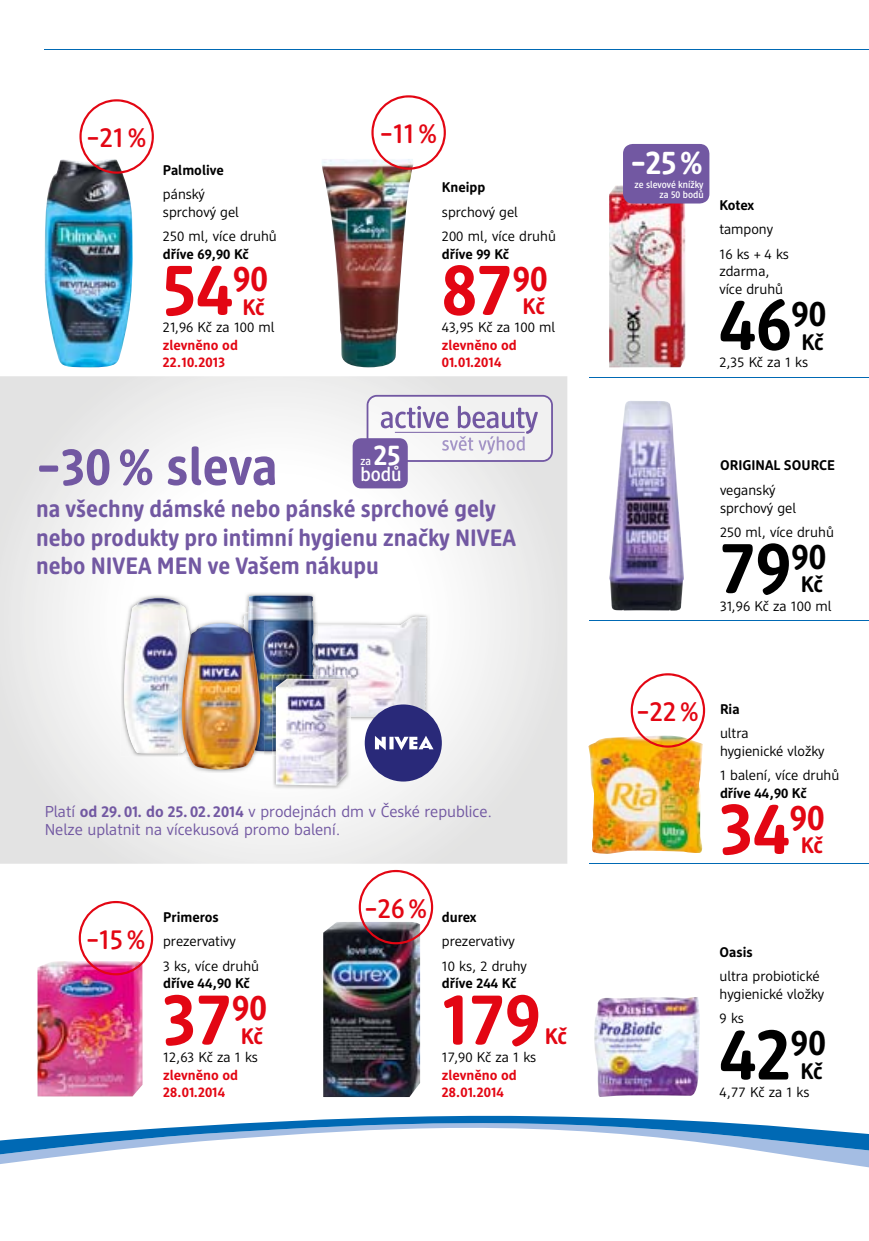
<style>
.page{position:relative;width:869px;height:1241px;background:#fff}
.page>*{position:absolute;margin:0;border:0;box-sizing:border-box;transform-origin:0 0}
.t1{font:700 72.8px "DM Brand";color:#e30613}
.t2{font:700 72.8px "DM Brand";color:#000}
.t3{font:700 52.5px "DM Brand";color:#7258a2}
.t4{font:700 33.07px "DM Brand";color:#fff}
.t5{font:700 28.7px "DM Brand";color:#fff}
.t6{font:500 27.65px "DM Brand";color:#e30613}
.t7{font:700 23.62px/28.3px "DM Brand";color:#7258a2}
.t8{font:700 22.4px "DM Brand";letter-spacing:-.02em;color:#e30613}
.t9{font:700 22.4px "DM Brand";color:#000}
.t10{font:500 19.43px "DM Brand";color:#fff}
.t11{font:15.75px/17.5px "DM Support";color:#7258a2}
.t12{font:14px/17.5px "DM Support";color:#000}
.t13{font:700 14px "DM Support";color:#000}
.t14{font:700 14px/17.5px "DM Support";color:#e30613}
.t15{font:500 11.55px "DM Brand";color:#fff}
.t16{font:500 9.8px/10.5px "DM Brand";color:#fff;text-align:right}
.s1{font-weight:700}
</style>
<div class="page">
<svg style="left:0;top:1155px;width:868px;height:12px"></svg>
<svg style="left:0;top:1115px;width:868px;height:40px"></svg>
<hr style="left:45px;top:49px;width:823px;height:1px;background:#0069b4">
<hr style="left:45px;top:863px;width:823px;height:1px;background:#0069b4">
<hr style="left:45px;top:377px;width:823px;height:1px;background:#0069b4">
<hr style="left:45px;top:620px;width:823px;height:1px;background:#0069b4">
<div style="left:0;top:360px;width:588px;height:521px;background:#fff"></div>
<img style="left:609px;top:401px;width:74px;height:209px">
<img style="left:323px;top:922px;width:97px;height:174px">
<svg style="left:358px;top:869px;width:75px;height:75px"></svg>
<img style="left:37px;top:961px;width:105px;height:135px">
<svg style="left:79px;top:901px;width:74px;height:74px"></svg>
<img style="left:322px;top:159px;width:90px;height:208px">
<svg style="left:371px;top:95px;width:74px;height:75px"></svg>
<img style="left:44px;top:159px;width:89px;height:209px">
<svg style="left:79px;top:99px;width:75px;height:75px"></svg>
<img style="left:594px;top:997px;width:105px;height:99px">
<img style="left:609px;top:185px;width:76px;height:182px">
<div style="left:622px;top:144px;width:87px;height:59px;background:#7258a2;border-radius:10px"></div>
<svg style="left:0;top:376px;width:567px;height:487px"></svg>
<svg style="left:366px;top:395px;width:186px;height:67px"></svg>
<div style="left:352px;top:438px;width:55px;height:50px;background:#7258a2;border-radius:9px"></div>
<img style="left:239px;top:612px;width:191px;height:115px">
<img style="left:243px;top:615px;width:182px;height:108px">
<img style="left:121px;top:594px;width:78px;height:162px">
<img style="left:124px;top:597px;width:63px;height:156px">
<img style="left:245px;top:592px;width:73px;height:163px">
<img style="left:245px;top:612px;width:73px;height:3px">
<img style="left:245px;top:615px;width:73px;height:60px">
<img style="left:248px;top:595px;width:65px;height:156px">
<img style="left:178px;top:620px;width:86px;height:152px">
<img style="left:242px;top:620px;width:6px;height:3px">
<img style="left:178px;top:620px;width:17px;height:133px">
<img style="left:260px;top:751px;width:4px;height:4px">
<img style="left:248px;top:620px;width:16px;height:131px">
<img style="left:181px;top:623px;width:79px;height:146px">
<img style="left:272px;top:727px;width:78px;height:62px">
<img style="left:318px;top:675px;width:32px;height:52px">
<img style="left:272px;top:751px;width:4px;height:4px">
<img style="left:314px;top:675px;width:4px;height:3px">
<img style="left:272px;top:675px;width:42px;height:76px">
<img style="left:276px;top:678px;width:70px;height:107px">
<div style="left:364px;top:704px;width:77px;height:77px;background:#292979;border-radius:50%"></div>
<svg style="left:375px;top:736px;width:58px;height:14px"></svg>
<img style="left:588px;top:737px;width:115px;height:116px">
<svg style="left:630px;top:673px;width:74px;height:74px"></svg>
<h3 class="t6" style="left:87px;top:120px;width:62px">–21 %</h3>
<h3 class="t6" style="left:379px;top:116px;width:59px">–11 %</h3>
<p class="t13" style="left:163px;top:161px;width:62px">Palmolive</p>
<p class="t12" style="left:163px;top:185px;width:77px">pánský sprchový gel</p>
<p class="t12" style="left:163px;top:227px;width:115px">250 ml, více druhů</p>
<p class="t13" style="left:163px;top:245px;width:87px">dříve 69,90 Kč</p>
<h1 class="t1" style="left:163px;top:243px;width:106px">54<sup>90</sup></h1>
<p class="t12" style="left:163px;top:318px;width:113px">21,96 Kč za 100 ml</p>
<p class="t14" style="left:163px;top:336px;width:76px">zlevněno od<br>22.10.2013</p>
<p class="t13" style="left:441px;top:178px;width:45px">Kneipp</p>
<p class="t12" style="left:441px;top:199px;width:115px;line-height:24.5px">sprchový gel<br>200 ml, více druhů</p>
<p class="t13" style="left:441px;top:245px;width:69px">dříve 99 Kč</p>
<h1 class="t1" style="left:441px;top:243px;width:107px">87<sup>90</sup></h1>
<p class="t12" style="left:441px;top:318px;width:115px">43,95 Kč za 100 ml</p>
<p class="t14" style="left:441px;top:336px;width:76px">zlevněno od<br>01.01.2014</p>
<h3 class="t8" style="left:242px;top:293px;width:24px">Kč</h3>
<h3 class="t8" style="left:522px;top:292px;width:24px">Kč</h3>
<h3 class="t5" style="left:374px;top:436px;width:28px">25</h3>
<h3 class="t10" style="left:360px;top:462px;width:43px">bodů</h3>
<h2 class="t3" style="left:36px;top:433px;width:243px">–30 % sleva</h2>
<h3 class="t7" style="left:36px;top:494px;width:481px">na všechny dámské nebo pánské sprchové gely nebo produkty pro intimní hygienu značky NIVEA nebo NIVEA MEN ve Vašem nákupu</h3>
<p class="t15" style="left:360px;top:453px;width:12px">za</p>
<p class="t11" style="left:45px;top:802px;width:449px">Platí <span class="s1">od 29.01. do 25.02. 2014</span> v prodejnách dm v České republice.<br>Nelze uplatnit na vícekusová promo balení.</p>
<h3 class="t6" style="left:86px;top:921px;width:61px">–15 %</h3>
<h3 class="t6" style="left:364px;top:890px;width:64px">–26 %</h3>
<p class="t13" style="left:163px;top:908px;width:57px">Primeros</p>
<p class="t12" style="left:163px;top:928px;width:97px;line-height:24.5px">prezervativy<br>3 ks, více druhů</p>
<p class="t13" style="left:163px;top:974px;width:88px">dříve 44,90 Kč</p>
<h1 class="t1" style="left:163px;top:973px;width:105px">37<sup>90</sup></h1>
<p class="t12" style="left:163px;top:1047px;width:96px">12,63 Kč za 1 ks</p>
<p class="t14" style="left:163px;top:1065px;width:76px">zlevněno od<br>28.01.2014</p>
<p class="t13" style="left:441px;top:908px;width:36px">durex</p>
<p class="t12" style="left:441px;top:928px;width:86px;line-height:24.5px">prezervativy<br>10 ks, 2 druhy</p>
<p class="t13" style="left:441px;top:974px;width:76px">dříve 244 Kč</p>
<h1 class="t1" style="left:441px;top:973px;width:100px">179</h1>
<p class="t12" style="left:441px;top:1047px;width:96px">17,90 Kč za 1 ks</p>
<p class="t14" style="left:441px;top:1065px;width:76px">zlevněno od<br>28.01.2014</p>
<h3 class="t8" style="left:240px;top:1022px;width:24px">Kč</h3>
<h3 class="t8" style="left:544px;top:1022px;width:24px">Kč</h3>
<h3 class="t4" style="left:630px;top:142px;width:74px">–25 %</h3>
<p class="t16" style="left:634px;top:179px;width:70px">ze slevové knížky za 50 bodů</p>
<p class="t13" style="left:719px;top:196px;width:36px">Kotex</p>
<p class="t12" style="left:719px;top:217px;width:71px;line-height:24.5px">tampony<br>16 ks + 4 ks</p>
<p class="t12" style="left:719px;top:262px;width:65px">zdarma, více druhů</p>
<h1 class="t2" style="left:719px;top:278px;width:109px">46<sup>90</sup></h1>
<p class="t12" style="left:719px;top:353px;width:90px">2,35 Kč za 1 ks</p>
<h3 class="t9" style="left:801px;top:328px;width:24px">Kč</h3>
<p class="t13" style="left:719px;top:456px;width:116px">ORIGINAL SOURCE</p>
<p class="t12" style="left:719px;top:481px;width:77px">veganský sprchový gel</p>
<p class="t12" style="left:719px;top:523px;width:115px">250 ml, více druhů</p>
<h1 class="t2" style="left:719px;top:521px;width:108px">79<sup>90</sup></h1>
<p class="t12" style="left:719px;top:596px;width:113px">31,96 Kč za 100 ml</p>
<h3 class="t9" style="left:800px;top:569px;width:24px">Kč</h3>
<h3 class="t6" style="left:636px;top:693px;width:64px">–22 %</h3>
<p class="t13" style="left:719px;top:700px;width:21px">Ria</p>
<p class="t12" style="left:719px;top:724px;width:106px">ultra<br>hygienické vložky</p>
<p class="t12" style="left:719px;top:766px;width:121px">1 balení, více druhů</p>
<p class="t13" style="left:719px;top:784px;width:88px">dříve 44,90 Kč</p>
<h1 class="t1" style="left:719px;top:782px;width:106px">34<sup>90</sup></h1>
<h3 class="t8" style="left:800px;top:831px;width:24px">Kč</h3>
<p class="t13" style="left:719px;top:943px;width:35px">Oasis</p>
<p class="t12" style="left:719px;top:967px;width:106px">ultra probiotické hygienické vložky</p>
<p class="t12" style="left:719px;top:1009px;width:26px">9 ks</p>
<h1 class="t2" style="left:719px;top:1008px;width:108px">42<sup>90</sup></h1>
<p class="t12" style="left:719px;top:1082px;width:91px">4,77 Kč za 1 ks</p>
<h3 class="t9" style="left:800px;top:1056px;width:24px">Kč</h3>
</div>
